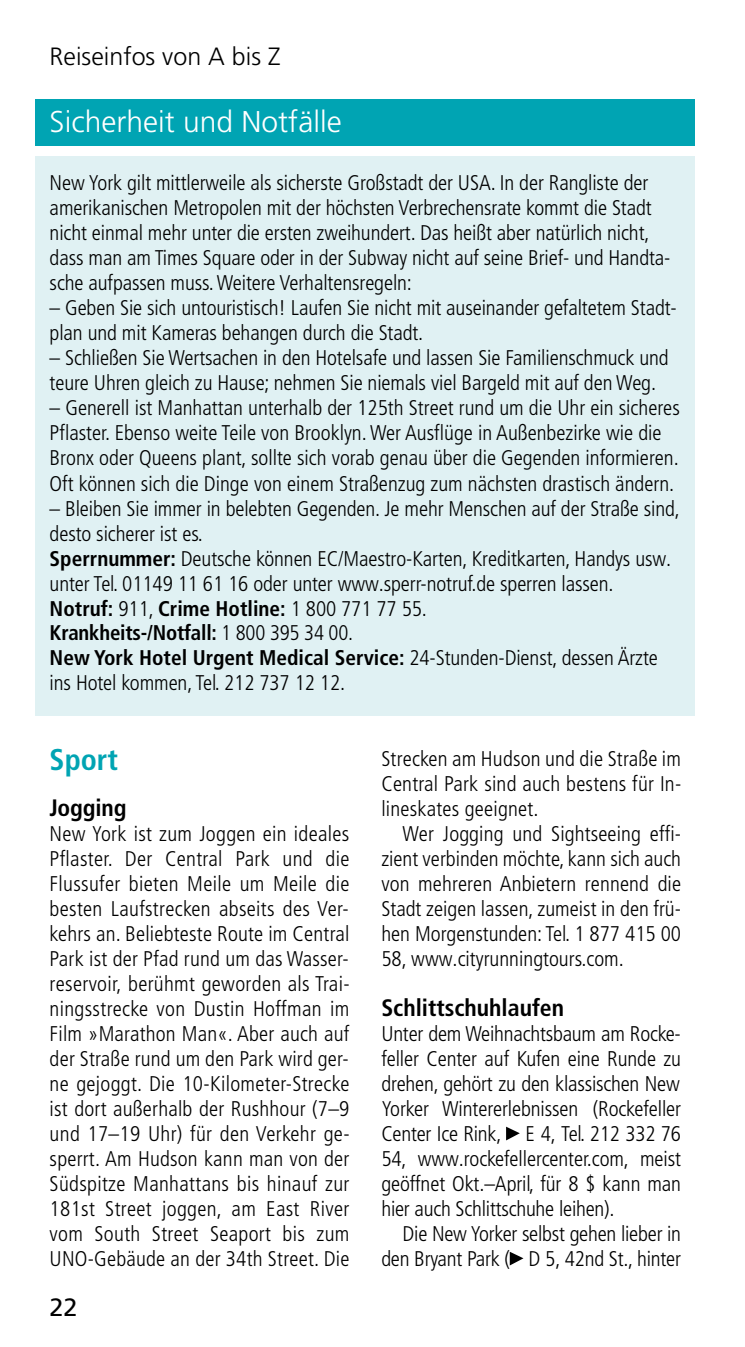
<style>
.page{position:relative;width:745px;height:1347px;background:#fff}
.page>*{position:absolute;margin:0;border:0;box-sizing:border-box;transform-origin:0 0}
.t1{font:300 30px "DM.Frutiger LT Pro 45";color:#fff}
.t2{font:30px "DM.Frutiger LT Pro 67 Bold Cn";color:#00a4b3}
.t3{font:300 25px "DM.Frutiger LT Pro 45";color:#000}
.t4{font:25px "DM.Frutiger LT Pro 55 Roman";color:#000}
.t5{font:23.75px "DM.Frutiger LT Pro 67 Bold Cn";color:#000}
.t6{font:21.25px/25px "DM.Frutiger LT Pro 47 Light Cn";letter-spacing:-.005em;color:#000}
.t7{font:21.25px/25px "DM.Frutiger LT Pro 67 Bold Cn";color:#000}
.s1{font-family:"DM.Frutiger LT Pro 67 Bold Cn"}
.s2{font-family:"DM.Frutiger LT Pro 47 Light Cn"}
</style>
<div class="page">
<svg style="left:509px;top:1251px;width:14px;height:14px"></svg>
<svg style="left:506px;top:1126px;width:13px;height:14px"></svg>
<div style="left:35px;top:156px;width:659px;height:559px;background:#e0f1f3"></div>
<div style="left:35px;top:99px;width:659px;height:46px;background:#00a4b3"></div>
<p class="t3" style="left:50px;top:46px;width:232px">Reiseinfos von A bis Z</p>
<h1 class="t1" style="left:50px;top:110px;width:293px">Sicherheit und Notfälle</h1>
<p class="t6" style="left:50px;top:172px;width:622px">New York gilt mittlerweile als sicherste Großstadt der USA. In der Rangliste der amerikanischen Metropolen mit der höchsten Verbrechensrate kommt die Stadt nicht einmal mehr unter die ersten zweihundert. Das heißt aber natürlich nicht, dass man am Times Square oder in der Subway nicht auf seine Brief- und Handta&shy;sche auf passen muss. Weitere Verhaltensregeln:</p>
<p class="t6" style="left:50px;top:297px;width:628px">– Geben Sie sich untouristisch! Laufen Sie nicht mit auseinander gefaltetem Stadt&shy;plan und mit Kameras behangen durch die Stadt.</p>
<p class="t6" style="left:50px;top:347px;width:620px">– Schließen Sie Wertsachen in den Hotelsafe und lassen Sie Familienschmuck und teure Uhren gleich zu Hause; nehmen Sie niemals viel Bargeld mit auf den Weg.</p>
<p class="t6" style="left:50px;top:397px;width:631px">– Generell ist Manhattan unterhalb der 125th Street rund um die Uhr ein sicheres Pflaster. Ebenso weite Teile von Brooklyn. Wer Ausflüge in Außenbezirke wie die Bronx oder Queens plant, sollte sich vorab genau über die Gegenden informieren.<br>Oft können sich die Dinge von einem Straßenzug zum nächsten drastisch ändern.</p>
<p class="t6" style="left:50px;top:497px;width:631px">– Bleiben Sie immer in belebten Gegenden. Je mehr Menschen auf der Straße sind, desto sicherer ist es.<br><span class="s1">Sperrnummer:</span> Deutsche können EC/Maestro-Karten, Kreditkarten, Handys usw. unter Tel. 01149 11 61 16 oder unter www.sperr-notruf.de sperren lassen.</p>
<p class="t7" style="left:50px;top:597px;width:609px">Notruf: <span class="s2">911,</span> Crime Hotline: <span class="s2">1 800 771 77 55.<br></span>Krankheits-/Notfall: <span class="s2">1 800 395 34 00.<br></span>New York Hotel Urgent Medical Service: <span class="s2">24-Stunden-Dienst, dessen Ärzte</span></p>
<p class="t6" style="left:50px;top:672px;width:297px">ins Hotel kommen, Tel. 212 737 12 12.</p>
<h1 class="t2" style="left:50px;top:748px;width:70px">Sport</h1>
<p class="t5" style="left:50px;top:797px;width:78px">Jogging</p>
<p class="t6" style="left:50px;top:822px;width:301px;text-align:justify">New York ist zum Joggen ein ideales Pflaster. Der Central Park und die Flussufer bieten Meile um Meile die besten Laufstrecken abseits des Ver&shy;kehrs an. Beliebteste Route im Central Park ist der Pfad rund um das Wasser&shy;reservoir, berühmt geworden als Trai&shy;ningsstrecke von Dustin Hoffman im Film »Marathon Man«. Aber auch auf der Straße rund um den Park wird ger&shy;ne gejoggt. Die 10-Kilometer-Strecke ist dort außerhalb der Rushhour (7–9 und 17–19 Uhr) für den Verkehr ge&shy;sperrt. Am Hudson kann man von der Südspitze Manhattans bis hinauf zur 181st Street joggen, am East River vom South Street Seaport bis zum UNO-Gebäude an der 34th Street. Die</p>
<p class="t4" style="left:50px;top:1292px;width:29px">22</p>
<p class="t6" style="left:381px;top:747px;width:301px;text-align:justify">Strecken am Hudson und die Straße im Central Park sind auch bestens für In&shy;lineskates geeignet.</p>
<p class="t6" style="left:381px;top:822px;width:301px;text-align:justify;text-indent:21px">Wer Jogging und Sightseeing effi&shy;zient verbinden möchte, kann sich auch von mehreren Anbietern rennend die Stadt zeigen lassen, zumeist in den frü&shy;hen Morgenstunden: Tel. 1 877 415 00<br>58, www.cityrunningtours.com.</p>
<p class="t5" style="left:381px;top:997px;width:184px">Schlittschuhlaufen</p>
<p class="t6" style="left:381px;top:1022px;width:301px;text-align:justify">Unter dem Weihnachtsbaum am Rocke&shy;feller Center auf Kufen eine Runde zu drehen, gehört zu den klassischen New Yorker Wintererlebnissen (Rockefeller Center Ice Rink, E 4, Tel. 212 332 76<br>54, www.rockefellercenter.com, meist geöffnet Okt.–April, für 8 $ kann man hier auch Schlittschuhe leihen).</p>
<p class="t6" style="left:381px;top:1222px;width:301px;text-align:right">Die New Yorker selbst gehen lieber in den Bryant Park ( D 5, 42nd St., hinter</p>
</div>
